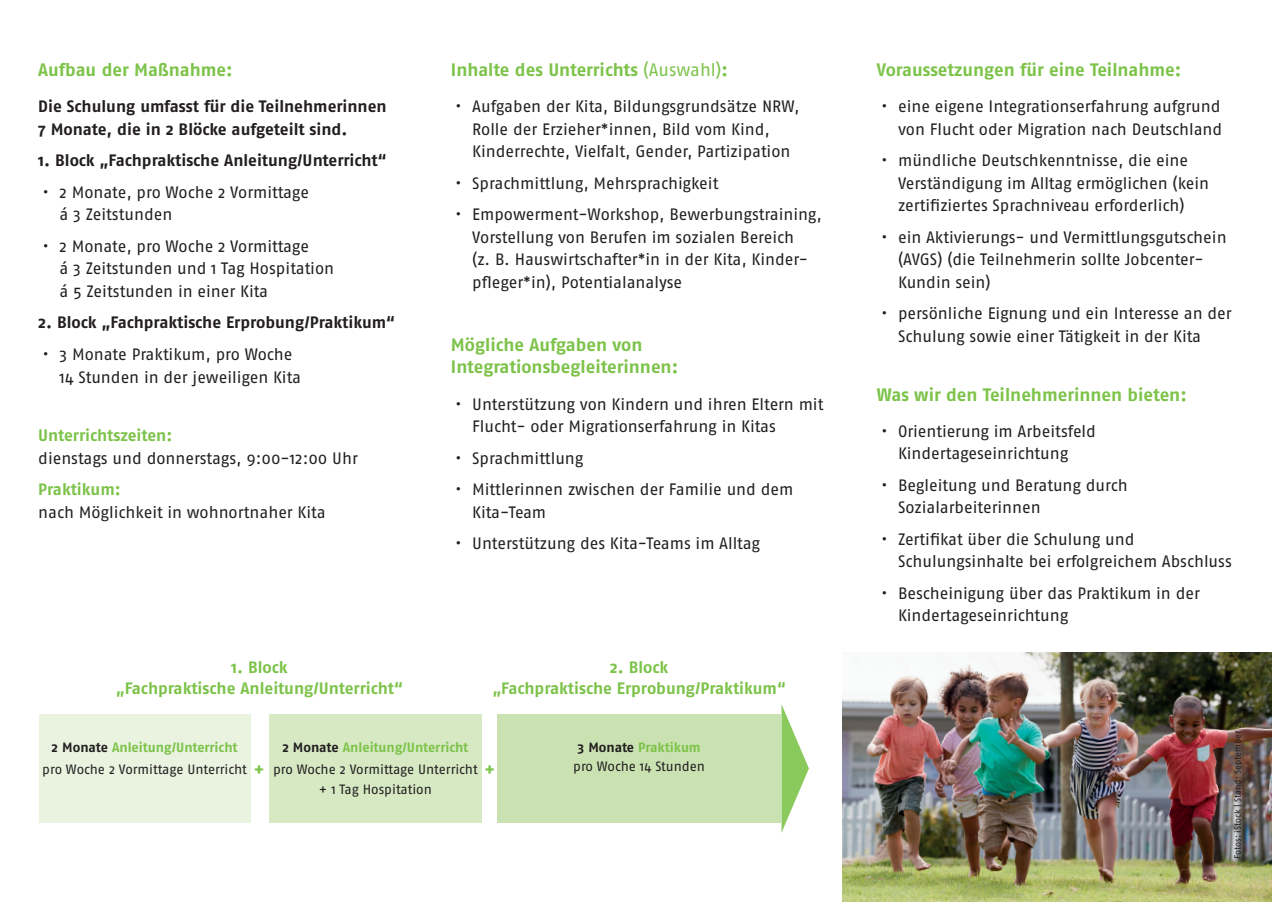
<style>
.page{position:relative;width:1272px;height:902px;background:#fff}
.page>*{position:absolute;margin:0;border:0;box-sizing:border-box;transform-origin:0 0}
.t1{font:700 18px/22.5px "Fago No";color:#7dc34a}
.t2{font:16.5px/22.5px "Fago No";letter-spacing:-.005em;color:#231f20}
.t3{font:700 16.5px/22.5px "Fago No";letter-spacing:-.005em;color:#231f20}
.t4{font:700 16.5px/21px "Fago No";letter-spacing:-.005em;color:#7dc34a;text-align:center}
.t5{font:13.5px/22.5px "Fago No";letter-spacing:-.005em;color:#231f20;text-align:center}
.t6{font:9px "Fago No";color:#231f20}
.s1{font-weight:400}
.s2{font-weight:700}
.s3{font-weight:700;color:#7dc34a}
</style>
<div class="page">
<div style="left:497px;top:714px;width:284px;height:108px;background:#cae2b2"></div>
<div style="left:39px;top:714px;width:212px;height:108px;background:#e9f3e0"></div>
<svg style="left:781px;top:704px;width:28px;height:128px"></svg>
<img style="left:842px;top:652px;width:429px;height:249px">
<div style="left:269px;top:714px;width:213px;height:108px;background:#d6e9c3"></div>
<p class="t1" style="left:38px;top:58px;width:196px">Aufbau der Maßnahme:</p>
<p class="t3" style="left:38px;top:95px;width:350px">Die Schulung umfasst für die Teilnehmerinnen<br>7 Monate, die in 2 Blöcke aufgeteilt sind.</p>
<p class="t3" style="left:38px;top:149px;width:350px">1. Block „Fachpraktische Anleitung/Unterricht“</p>
<p class="t2" style="left:60px;top:181px;width:251px;text-indent:-17px">• 2 Monate, pro Woche 2 Vormittage á 3 Zeitstunden</p>
<p class="t2" style="left:60px;top:235px;width:276px;text-indent:-17px">• 2 Monate, pro Woche 2 Vormittage<br>á 3 Zeitstunden und 1 Tag Hospitation á 5 Zeitstunden in einer Kita</p>
<p class="t3" style="left:38px;top:311px;width:358px">2. Block „Fachpraktische Erprobung/Praktikum“</p>
<p class="t2" style="left:60px;top:343px;width:243px;text-indent:-17px">• 3 Monate Praktikum, pro Woche<br>14 Stunden in der jeweiligen Kita</p>
<p class="t4" style="left:38px;top:424px;width:135px">Unterrichtszeiten:</p>
<p class="t2" style="left:38px;top:446px;width:321px">dienstags und donnerstags, 9:00-12:00 Uhr</p>
<p class="t4" style="left:38px;top:478px;width:84px">Praktikum:</p>
<p class="t2" style="left:38px;top:500px;width:289px">nach Möglichkeit in wohnortnaher Kita</p>
<p class="t1" style="left:451px;top:58px;width:279px">Inhalte des Unterrichts <span class="s1">(Auswahl)</span>:</p>
<p class="t2" style="left:472px;top:95px;width:329px;text-indent:-17px">• Aufgaben der Kita, Bildungsgrundsätze NRW,<br>Rolle der Erzieher*innen, Bild vom Kind,<br>Kinderrechte, Vielfalt, Gender, Partizipation</p>
<p class="t2" style="left:455px;top:172px;width:265px">• Sprachmittlung, Mehrsprachigkeit</p>
<p class="t2" style="left:472px;top:203px;width:351px;text-indent:-17px">• Empowerment-Workshop, Bewerbungstraining, Vorstellung von Berufen im sozialen Bereich<br>(z. B. Hauswirtschafter*in in der Kita, Kinder&shy;pfleger*in), Potentialanalyse</p>
<p class="t1" style="left:451px;top:333px;width:229px">Mögliche Aufgaben von<br>Integrationsbegleiterinnen:</p>
<p class="t2" style="left:472px;top:392px;width:353px;text-indent:-17px">• Unterstützung von Kindern und ihren Eltern mit<br>Flucht- oder Migrationserfahrung in Kitas</p>
<p class="t2" style="left:455px;top:446px;width:130px">• Sprachmittlung</p>
<p class="t2" style="left:472px;top:478px;width:322px;text-indent:-17px">• Mittlerinnen zwischen der Familie und dem<br>Kita-Team</p>
<p class="t2" style="left:455px;top:532px;width:306px">• Unterstützung des Kita-Teams im Alltag</p>
<p class="t4" style="left:116px;top:656px;width:289px">1. Block<br>„Fachpraktische Anleitung/Unterricht“</p>
<p class="t4" style="left:492px;top:656px;width:295px">2. Block<br>„Fachpraktische Erprobung/Praktikum“</p>
<p class="t5" style="left:42px;top:735px;width:206px"><span class="s2">2 Monate</span> <span class="s3">Anleitung/Unterricht </span>pro Woche 2 Vormittage Unterricht</p>
<p class="t5" style="left:273px;top:735px;width:206px"><span class="s2">2 Monate</span> <span class="s3">Anleitung/Unterricht </span>pro Woche 2 Vormittage Unterricht</p>
<p class="t5" style="left:319px;top:777px;width:114px">+ 1 Tag Hospitation</p>
<p class="t4" style="left:254px;top:758px;width:12px">+</p>
<p class="t4" style="left:484px;top:758px;width:12px">+</p>
<p class="t5" style="left:573px;top:737px;width:133px;line-height:19.5px"><span class="s2">3 Monate</span> <span class="s3">Praktikum </span>pro Woche 14 Stunden</p>
<p class="t1" style="left:876px;top:58px;width:306px">Voraussetzungen für eine Teilnahme:</p>
<p class="t2" style="left:881px;top:95px;width:343px;text-align:right">• eine eigene Integrationserfahrung aufgrund von Flucht oder Migration nach Deutschland</p>
<p class="t2" style="left:898px;top:149px;width:312px;text-indent:-17px">• mündliche Deutschkenntnisse, die eine<br>Verständigung im Alltag ermöglichen (kein zertifiziertes Sprachniveau erforderlich)</p>
<p class="t2" style="left:898px;top:226px;width:330px;text-indent:-17px">• ein Aktivierungs- und Vermittlungsgutschein (AVGS) (die Teilnehmerin sollte Jobcenter-<br>Kundin sein)</p>
<p class="t2" style="left:898px;top:302px;width:335px;text-indent:-17px">• persönliche Eignung und ein Interesse an der<br>Schulung sowie einer Tätigkeit in der Kita</p>
<p class="t1" style="left:876px;top:382px;width:311px">Was wir den Teilnehmerinnen bieten:</p>
<p class="t2" style="left:898px;top:419px;width:199px;text-indent:-17px">• Orientierung im Arbeitsfeld<br>Kindertageseinrichtung</p>
<p class="t2" style="left:898px;top:473px;width:231px;text-indent:-17px">• Begleitung und Beratung durch<br>Sozialarbeiterinnen</p>
<p class="t2" style="left:898px;top:527px;width:335px;text-indent:-17px">• Zertifikat über die Schulung und<br>Schulungsinhalte bei erfolgreichem Abschluss</p>
<p class="t2" style="left:898px;top:581px;width:303px;text-indent:-17px">• Bescheinigung über das Praktikum in der<br>Kindertageseinrichtung</p>
<p class="t6" style="left:1232px;top:859px;width:151px;rotate:-90deg">Fotos: iStock | Stand: September 2020</p>
</div>
